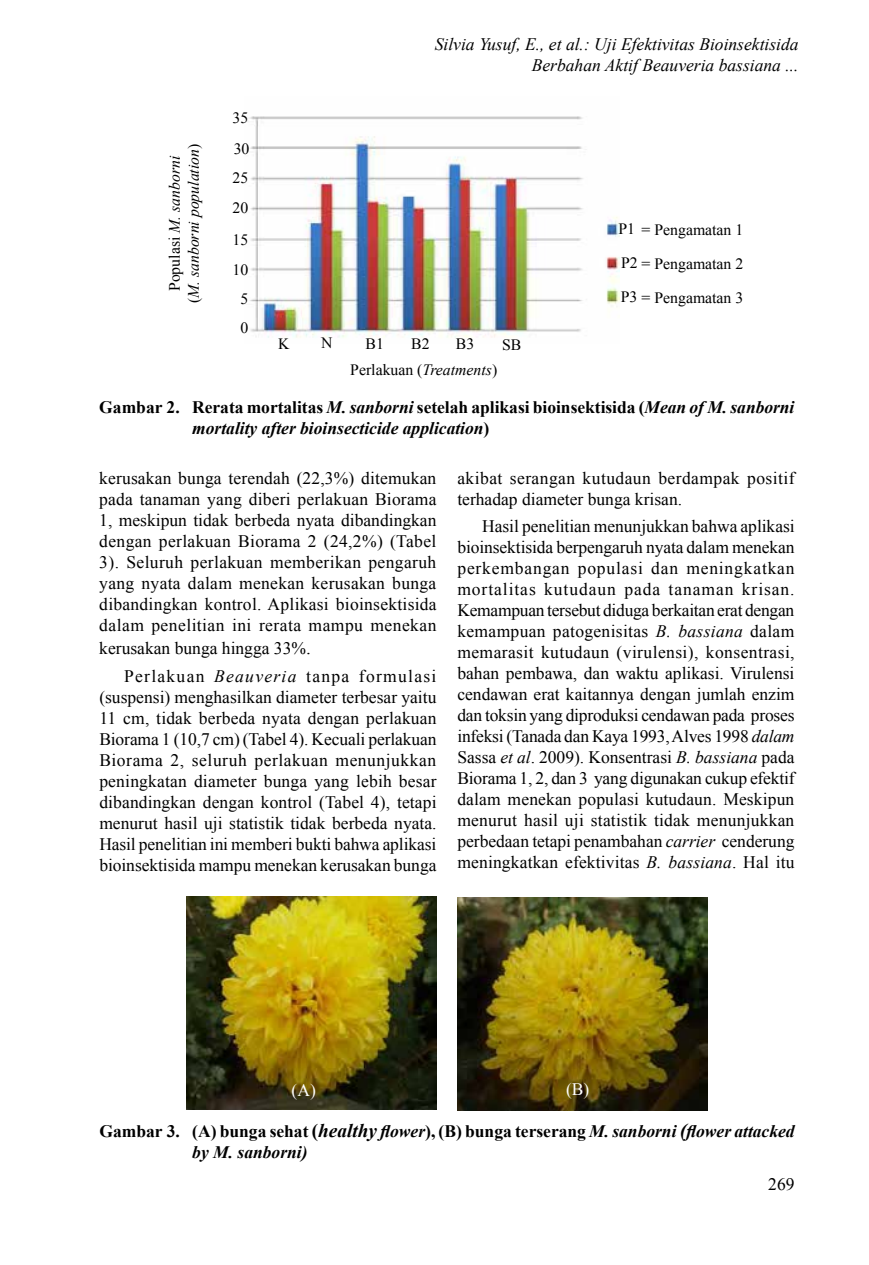
<style>
.page{position:relative;width:869px;height:1265px;background:#fff}
.page>*{position:absolute;margin:0;border:0;box-sizing:border-box;transform-origin:0 0}
.t1{font:17.5px/21px "Times New Roman";letter-spacing:.01em;color:#000;text-align:justify}
.t2{font:italic 700 17.5px/21px "Times New Roman";color:#000}
.t3{font:italic 17.5px/21px "Times New Roman";color:#000;text-align:right}
.t4{font:17.5px/27.3px "Times New Roman";letter-spacing:.075em;color:#000}
.t5{font:17.5px "Times New Roman";color:#fff}
.t6{font:15.75px/33.8px "Times New Roman";color:#000;text-align:justify}
.t7{font:italic 15.75px/18.9px "Times New Roman";color:#000;text-align:center}
.s1{font-style:normal}
.s2{font-style:italic}
.s3{font-size:19.25px}
.s4{font-style:normal;font-size:19.25px}
</style>
<div class="page">
<img style="left:186px;top:897px;width:250px;height:212px">
<img style="left:244px;top:116px;width:375px;height:222px">
<img style="left:457px;top:898px;width:250px;height:212px">
<p class="t7" style="left:165px;top:303px;width:161px;rotate:-90deg"><span class="s1">Populasi</span> M. sanborni <span class="s1">(</span>M. sanborni population<span class="s1">)</span></p>
<p class="t6" style="left:232px;top:100px;width:17px">35</p>
<p class="t6" style="left:233px;top:131px;width:17px">30</p>
<p class="t6" style="left:232px;top:160px;width:17px">25</p>
<p class="t6" style="left:232px;top:191px;width:17px">20</p>
<p class="t6" style="left:232px;top:223px;width:17px">15</p>
<p class="t6" style="left:232px;top:252px;width:17px">10</p>
<p class="t6" style="left:240px;top:281px;width:9px">5</p>
<p class="t6" style="left:240px;top:311px;width:9px">0</p>
<p class="t3" style="left:434px;top:33px;width:365px">Silvia Yusuf, E., et al.: Uji Efektivitas Bioinsektisida<br>Berbahan Aktif Beauveria bassiana ...</p>
<p class="t6" style="left:278px;top:327px;width:13px">K</p>
<p class="t6" style="left:321px;top:326px;width:13px">N</p>
<p class="t6" style="left:365px;top:327px;width:20px">B1</p>
<p class="t6" style="left:411px;top:327px;width:20px">B2</p>
<p class="t6" style="left:455px;top:327px;width:20px">B3</p>
<p class="t6" style="left:502px;top:328px;width:21px">SB</p>
<p class="t6" style="left:350px;top:353px;width:148px">Perlakuan (<span class="s2">Treatments</span>)</p>
<p class="t6" style="left:618px;top:213px;width:126px">P1 = Pengamatan 1<br>P2 = Pengamatan 2<br>P3 = Pengamatan 3</p>
<p class="t2" style="left:192px;top:396px;width:603px;text-indent:-93px"><span class="s1">Gambar 2. Rerata mortalitas</span> M. sanborni <span class="s1">setelah aplikasi bioinsektisida (</span>Mean of M. sanborni mortality after bioinsecticide application<span class="s1">)</span></p>
<p class="t1" style="left:99px;top:468px;width:338px">kerusakan bunga terendah (22,3%) ditemukan pada tanaman yang diberi perlakuan Biorama 1, meskipun tidak berbeda nyata dibandingkan dengan perlakuan Biorama 2 (24,2%) (Tabel 3). Seluruh perlakuan memberikan pengaruh yang nyata dalam menekan kerusakan bunga dibandingkan kontrol. Aplikasi bioinsektisida dalam penelitian ini rerata mampu menekan</p>
<p class="t4" style="left:124px;top:634px;width:313px;text-indent:-25px">kerusakan bunga hingga 33%<span class="s3">.<br></span>Perlakuan <span class="s2">Beauveria</span> tanpa formulasi</p>
<p class="t1" style="left:99px;top:686px;width:338px">(suspensi) menghasilkan diameter terbesar yaitu 11 cm, tidak berbeda nyata dengan perlakuan Biorama 1 (10,7 cm) (Tabel 4). Kecuali perlakuan Biorama 2, seluruh perlakuan menunjukkan peningkatan diameter bunga yang lebih besar dibandingkan dengan kontrol (Tabel 4), tetapi menurut hasil uji statistik tidak berbeda nyata.<br>Hasil penelitian ini memberi bukti bahwa aplikasi bioinsektisida mampu menekan kerusakan bunga</p>
<p class="t1" style="left:457px;top:468px;width:338px">akibat serangan kutudaun berdampak positif terhadap diameter bunga krisan.</p>
<p class="t1" style="left:457px;top:516px;width:338px;text-indent:25px">Hasil penelitian menunjukkan bahwa aplikasi bioinsektisida berpengaruh nyata dalam menekan perkembangan populasi dan meningkatkan mortalitas kutudaun pada tanaman krisan.<br>Kemampuan tersebut diduga berkaitan erat dengan kemampuan patogenisitas <span class="s2">B. bassiana</span> dalam memarasit kutudaun (virulensi), konsentrasi, bahan pembawa, dan waktu aplikasi. Virulensi cendawan erat kaitannya dengan jumlah enzim dan toksin yang diproduksi cendawan pada proses infeksi (Tanada dan Kaya 1993, Alves 1998 <span class="s2">dalam </span>Sassa <span class="s2">et al</span>. 2009). Konsentrasi <span class="s2">B. bassiana</span> pada Biorama 1, 2, dan 3 yang digunakan cukup efektif dalam menekan populasi kutudaun. Meskipun menurut hasil uji statistik tidak menunjukkan perbedaan tetapi penambahan <span class="s2">carrier</span> cenderung meningkatkan efektivitas <span class="s2">B. bassiana</span>. Hal itu</p>
<p class="t5" style="left:291px;top:1079px;width:26px">(A)</p>
<p class="t5" style="left:566px;top:1077px;width:25px">(B)</p>
<p class="t2" style="left:192px;top:1120px;width:603px;text-indent:-93px"><span class="s1">Gambar 3. (A) bunga sehat</span> <span class="s4">(</span><span class="s3">healthy</span> flower<span class="s1">), (B) bunga terserang</span> M. sanborni <span class="s3">(</span>flower attacked by M. sanborni)</p>
<p class="t1" style="left:767px;top:1174px;width:28px">269</p>
</div>
